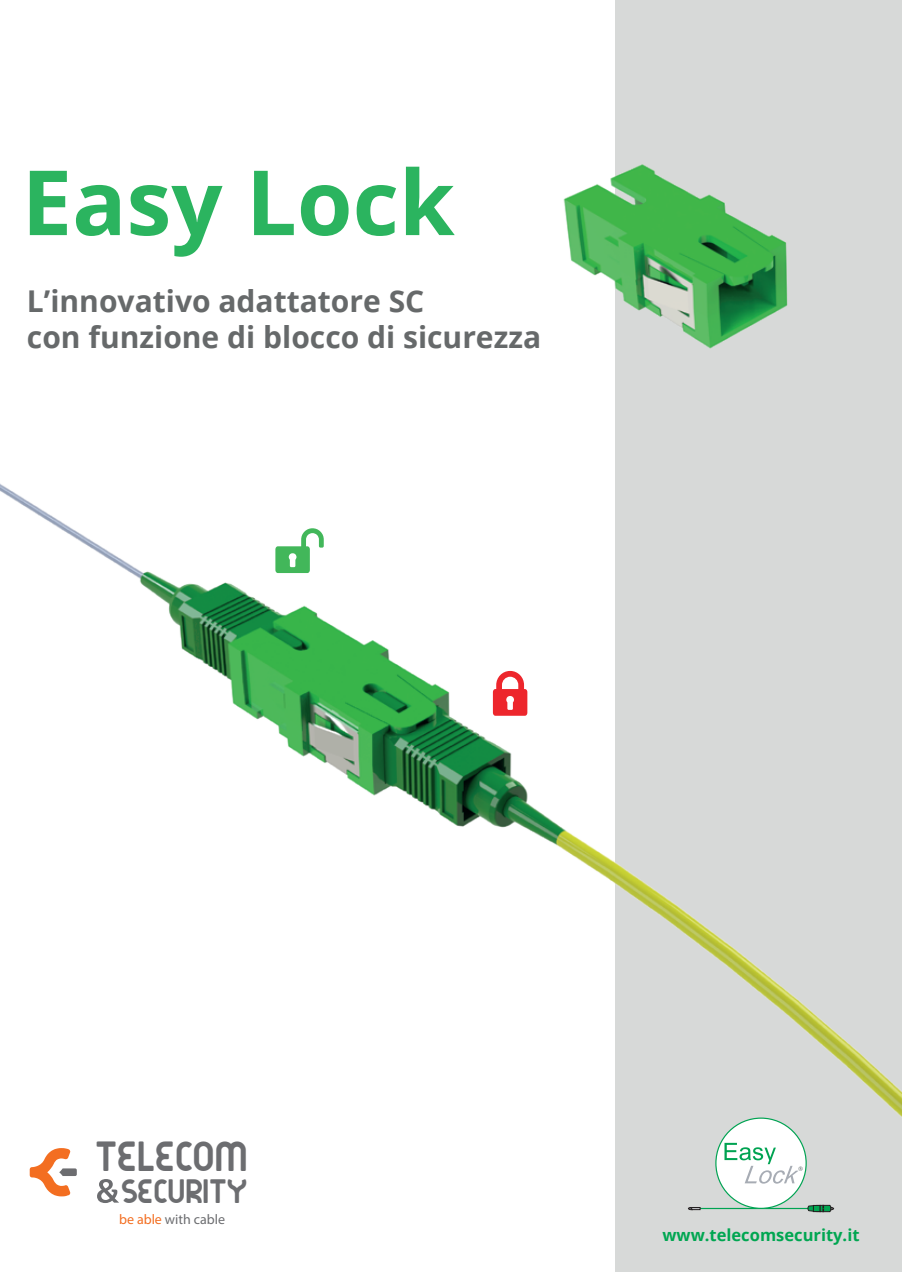
<style>
.page{position:relative;width:902px;height:1272px;background:#fff}
.page>*{position:absolute;margin:0;border:0;box-sizing:border-box;transform-origin:0 0}
.t1{font:700 90px "Open Sans";color:#2bb45f}
.t2{font:42px "kirschbaum";color:#6c6d70}
.t3{font:33.75px "kirschbaum";color:#6c6d70}
.t4{font:700 30px/36px "Open Sans";color:#66696a}
.t5{font:700 16.5px "Open Sans";color:#00a651}
.t6{font:13.95px "Myriad Pro";color:#6c6d70}
.s1{color:#f36e21}
</style>
<div class="page">
<div style="left:615px;top:0;width:286px;height:1271px;background:#d7d9d8"></div>
<svg style="left:30px;top:1152px;width:47px;height:44px"></svg>
<svg style="left:97px;top:1179px;width:22px;height:23px"></svg>
<hr style="left:700px;top:1207px;width:108px;height:1px;background:#00a352">
<svg style="left:688px;top:1207px;width:12px;height:2px"></svg>
<div style="left:715px;top:1118px;width:91px;height:90px;background:#fff;border-radius:50%"></div>
<svg style="left:807px;top:1205px;width:26px;height:6px"></svg>
<svg style="left:724px;top:1152px;width:78px;height:31px"></svg>
<img style="left:0;top:483px;width:869px;height:669px">
<img style="left:869px;top:1062px;width:32px;height:54px">
<img style="left:563px;top:164px;width:225px;height:185px">
<h1 class="t1" style="left:22px;top:139px;width:434px">Easy Lock</h1>
<p class="t4" style="left:27px;top:282px;width:515px">L’innovativo adattatore SC<br>con funzione di blocco di sicurezza</p>
<h2 class="t2" style="left:97px;top:1133px;width:153px">TELECOM</h2>
<p class="t3" style="left:122px;top:1172px;width:127px">SECURITY</p>
<p class="t6" style="left:119px;top:1210px;width:107px"><span class="s1">be able</span> with cable</p>
<p class="t5" style="left:662px;top:1223px;width:198px">www.telecomsecurity.it</p>
</div>
